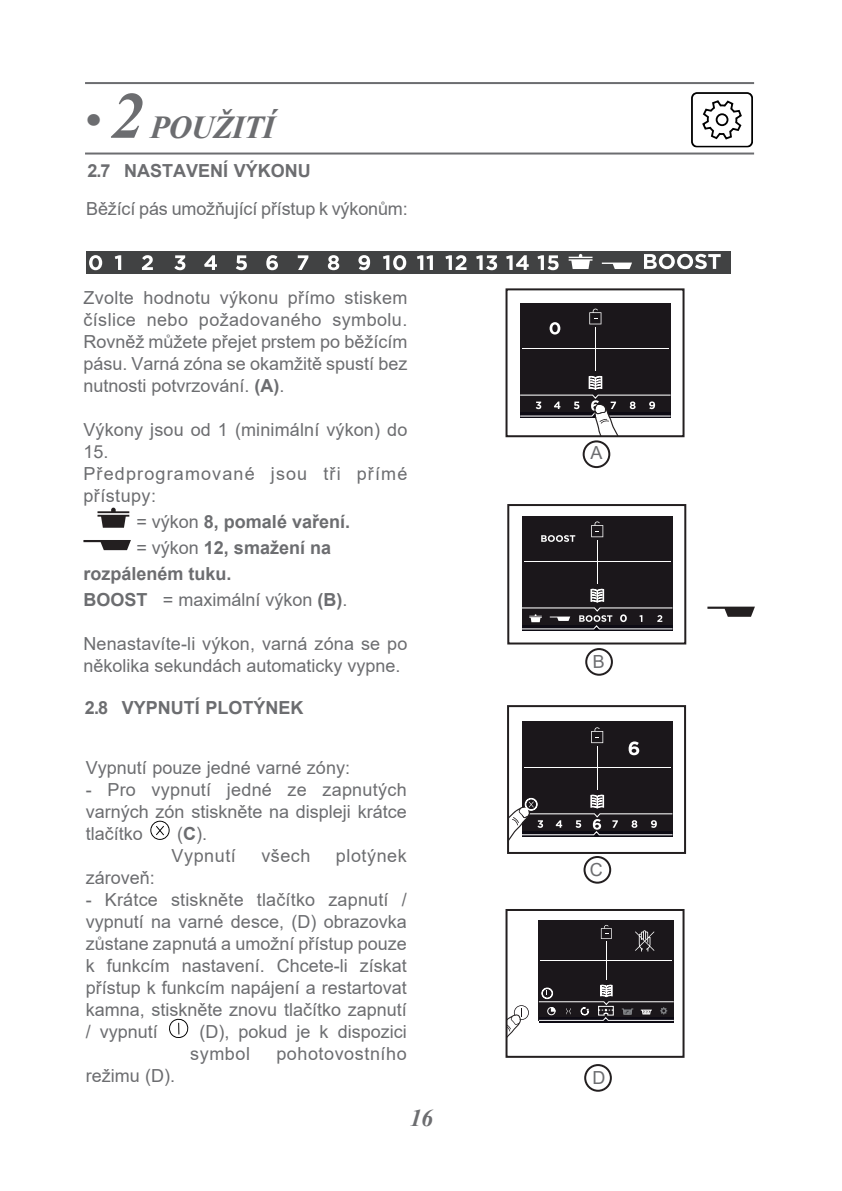
<style>
.page{position:relative;width:842px;height:1191px;background:#fff}
.page>*{position:absolute;margin:0;border:0;box-sizing:border-box;transform-origin:0 0}
.t1{font:italic 700 32px "Times New Roman";letter-spacing:-.025em;color:#6c6d70}
.t2{font:italic 700 24px "Times New Roman";color:#6c6d70}
.DD2017{font:18px/22px "Arial";color:#6c6d70;text-align:justify}
.t3{font:700 18px/26px "Arial";color:#6c6d70}
.DD2017-2{font:18px/22px "Arial";letter-spacing:.065em;color:#6c6d70}
.DD2017-3{font:18px "Arial";letter-spacing:.03em;color:#6c6d70}
.s1{font-size:44px}
.s2{font-size:66px}
.s3{font-weight:700}
.s4{font-weight:400}
</style>
<div class="page">
<hr style="left:85px;top:82px;width:669px;height:2px;background:#6c6d70">
<hr style="left:85px;top:152px;width:669px;height:2px;background:#6c6d70">
<svg style="left:691px;top:92px;width:62px;height:55px"></svg>
<div style="left:717px;top:114px;width:10px;height:11px;background:#fff;border-radius:50%"></div>
<div style="left:716px;top:113px;width:12px;height:13px;border:2px solid #000;border-radius:50%"></div>
<svg style="left:98px;top:507px;width:31px;height:21px"></svg>
<svg style="left:83px;top:540px;width:48px;height:10px"></svg>
<svg style="left:707px;top:606px;width:48px;height:11px"></svg>
<div style="left:86px;top:251px;width:645px;height:22px;background:#414243"></div>
<svg style="left:89px;top:255px;width:13px;height:15px"></svg>
<svg style="left:115px;top:255px;width:6px;height:15px"></svg>
<svg style="left:142px;top:255px;width:11px;height:15px"></svg>
<svg style="left:174px;top:255px;width:11px;height:15px"></svg>
<svg style="left:204px;top:255px;width:13px;height:15px"></svg>
<svg style="left:236px;top:255px;width:11px;height:15px"></svg>
<svg style="left:266px;top:255px;width:12px;height:15px"></svg>
<svg style="left:298px;top:255px;width:10px;height:15px"></svg>
<svg style="left:328px;top:255px;width:11px;height:15px"></svg>
<svg style="left:358px;top:255px;width:12px;height:15px"></svg>
<svg style="left:383px;top:255px;width:23px;height:15px"></svg>
<svg style="left:445px;top:255px;width:21px;height:15px"></svg>
<svg style="left:476px;top:255px;width:21px;height:15px"></svg>
<svg style="left:506px;top:255px;width:23px;height:15px"></svg>
<svg style="left:537px;top:255px;width:22px;height:15px"></svg>
<svg style="left:417px;top:255px;width:16px;height:15px"></svg>
<svg style="left:602px;top:262px;width:30px;height:7px"></svg>
<svg style="left:569px;top:254px;width:23px;height:15px"></svg>
<svg style="left:644px;top:254px;width:77px;height:15px"></svg>
<svg style="left:150px;top:820px;width:20px;height:20px"></svg>
<svg style="left:169px;top:1018px;width:19px;height:20px"></svg>
<div style="left:583px;top:440px;width:27px;height:28px;border:2px solid #231f20;border-radius:50%"></div>
<div style="left:585px;top:648px;width:28px;height:28px;border:2px solid #231f20;border-radius:50%"></div>
<div style="left:520px;top:303px;width:151px;height:113px;background:#1b171b"></div>
<hr style="left:595px;top:327px;width:1px;height:43px;background:#fff">
<hr style="left:522px;top:348px;width:147px;height:1px;background:#fff">
<svg style="left:550px;top:322px;width:10px;height:12px"></svg>
<svg style="left:589px;top:309px;width:12px;height:15px"></svg>
<svg style="left:520px;top:376px;width:151px;height:58px"></svg>
<div style="left:505px;top:288px;width:179px;height:149px;border:2px solid #231f20"></div>
<div style="left:522px;top:516px;width:151px;height:113px;background:#1b171b"></div>
<hr style="left:597px;top:540px;width:1px;height:43px;background:#fff">
<hr style="left:524px;top:561px;width:146px;height:1px;background:#fff">
<div style="left:522px;top:625px;width:150px;height:6px;background:#0d0b14"></div>
<svg style="left:522px;top:589px;width:151px;height:41px"></svg>
<svg style="left:591px;top:521px;width:12px;height:16px"></svg>
<svg style="left:541px;top:535px;width:34px;height:7px"></svg>
<div style="left:507px;top:504px;width:179px;height:140px;border:2px solid #231f20"></div>
<div style="left:583px;top:856px;width:28px;height:27px;border:2px solid #231f20;border-radius:50%"></div>
<div style="left:522px;top:722px;width:151px;height:113px;background:#1b171b"></div>
<hr style="left:597px;top:746px;width:1px;height:43px;background:#fff">
<hr style="left:524px;top:767px;width:146px;height:1px;background:#fff">
<svg style="left:591px;top:727px;width:12px;height:16px"></svg>
<svg style="left:629px;top:741px;width:10px;height:14px"></svg>
<svg style="left:510px;top:794px;width:163px;height:45px"></svg>
<div style="left:507px;top:705px;width:179px;height:149px;border:2px solid #231f20"></div>
<div style="left:539px;top:920px;width:135px;height:100px;background:#1b171b"></div>
<hr style="left:606px;top:941px;width:1px;height:39px;background:#fff">
<hr style="left:541px;top:960px;width:131px;height:1px;background:#fff">
<div style="left:539px;top:1017px;width:135px;height:5px;background:#0d0b14"></div>
<svg style="left:601px;top:925px;width:11px;height:14px"></svg>
<svg style="left:508px;top:1005px;width:21px;height:32px"></svg>
<svg style="left:538px;top:984px;width:136px;height:37px"></svg>
<svg style="left:635px;top:930px;width:19px;height:21px"></svg>
<div style="left:505px;top:909px;width:179px;height:148px;border:2px solid #231f20"></div>
<div style="left:584px;top:1064px;width:28px;height:27px;border:2px solid #231f20;border-radius:50%"></div>
<p class="t1" style="left:85px;top:105px;width:191px"><span class="s1">•</span> <span class="s2">2</span> POUŽITÍ</p>
<p class="t3" style="left:87px;top:158px;width:225px">2.7 NASTAVENÍ VÝKONU</p>
<p class="DD2017" style="left:86px;top:198px;width:323px">Běžící pás umožňující přístup k výkonům:</p>
<p class="DD2017" style="left:83px;top:286px;width:325px">Zvolte hodnotu výkonu přímo stiskem číslice nebo požadovaného symbolu.<br>Rovněž můžete přejet prstem po běžícím pásu. Varná zóna se okamžitě spustí bez nutnosti potvrzování. <span class="s3">(A)</span>.</p>
<p class="DD2017" style="left:83px;top:418px;width:325px">Výkony jsou od 1 (minimální výkon) do<br>15.</p>
<p class="DD2017-2" style="left:83px;top:462px;width:325px">Předprogramované jsou tři přímé přístupy:</p>
<p class="t3" style="left:136px;top:508px;width:215px"><span class="s4">= výkon</span> 8, pomalé vaření.</p>
<p class="t3" style="left:83px;top:534px;width:249px;text-indent:53px"><span class="s4">= výkon</span> 12, smažení na rozpáleném tuku.</p>
<p class="DD2017" style="left:83px;top:588px;width:265px"><span class="s3">BOOST</span> = maximální výkon <span class="s3">(B)</span>.</p>
<p class="DD2017" style="left:83px;top:632px;width:325px">Nenastavíte-li výkon, varná zóna se po několika sekundách automaticky vypne.</p>
<p class="t3" style="left:85px;top:695px;width:220px">2.8 VYPNUTÍ PLOTÝNEK</p>
<p class="DD2017" style="left:86px;top:756px;width:266px">Vypnutí pouze jedné varné zóny:</p>
<p class="DD2017" style="left:86px;top:778px;width:322px">- Pro vypnutí jedné ze zapnutých varných zón stiskněte na displeji krátce tlačítko</p>
<p class="DD2017" style="left:177px;top:822px;width:31px">(<span class="s3">C</span>).</p>
<p class="DD2017-3" style="left:172px;top:843px;width:66px">Vypnutí</p>
<p class="DD2017" style="left:261px;top:844px;width:51px">všech</p>
<p class="DD2017-3" style="left:336px;top:843px;width:72px">plotýnek</p>
<p class="DD2017" style="left:86px;top:866px;width:71px">zároveň:</p>
<p class="DD2017" style="left:86px;top:888px;width:322px">- Krátce stiskněte tlačítko zapnutí / vypnutí na varné desce, (D) obrazovka zůstane zapnutá a umožní přístup pouze k funkcím nastavení. Chcete-li získat přístup k funkcím napájení a restartovat kamna, stiskněte znovu tlačítko zapnutí / vypnutí</p>
<p class="DD2017" style="left:190px;top:1020px;width:218px;text-indent:9px">(D), pokud je k dispozici symbol</p>
<p class="DD2017-3" style="left:276px;top:1041px;width:132px">pohotovostního</p>
<p class="DD2017" style="left:86px;top:1064px;width:91px">režimu (D).</p>
<p class="t2" style="left:410px;top:1101px;width:25px">16</p>
<p class="DD2017" style="left:590px;top:442px;width:14px">A</p>
<p class="DD2017" style="left:590px;top:858px;width:14px">C</p>
<p class="DD2017" style="left:593px;top:1066px;width:14px">D</p>
</div>
